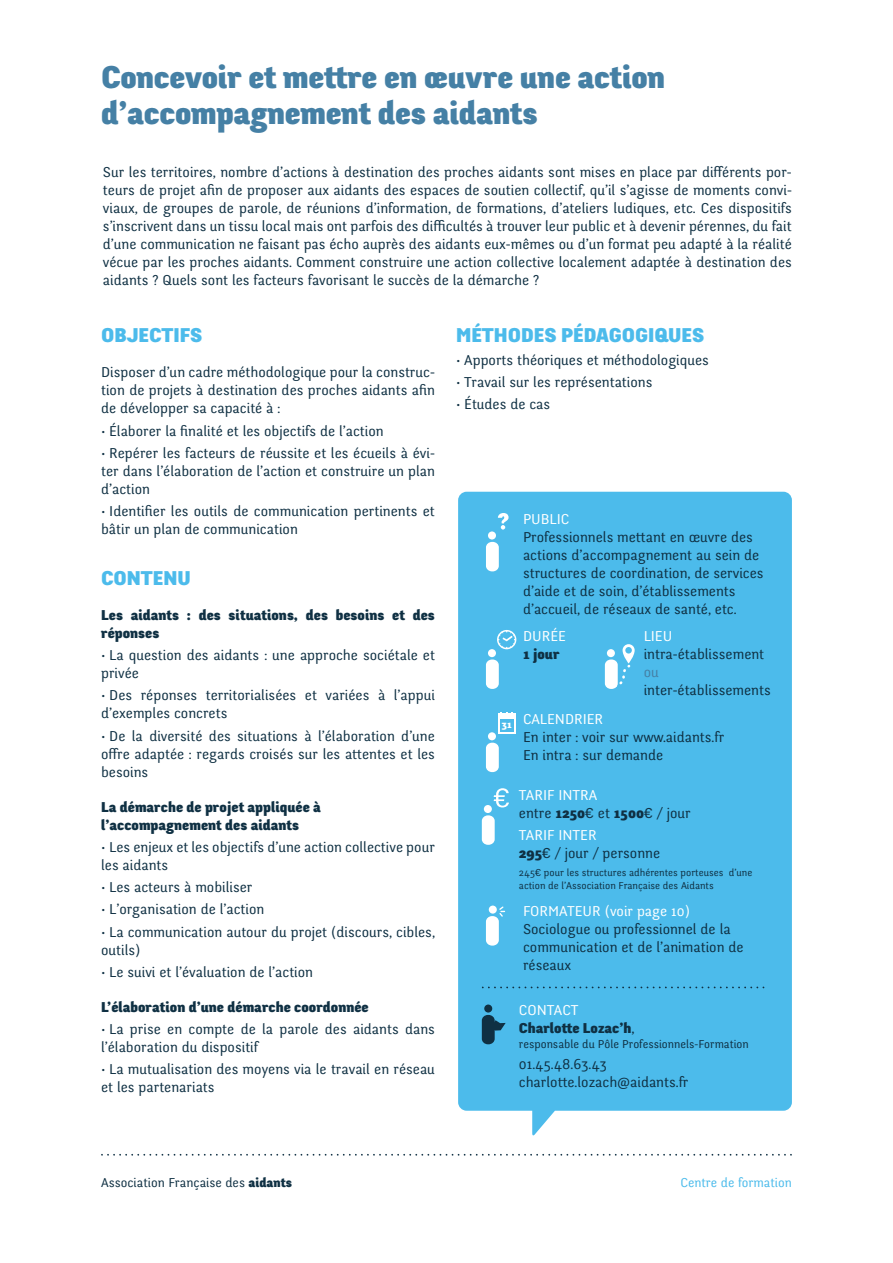
<style>
.page{position:relative;width:893px;height:1263px;background:#fff}
.page>*{position:absolute;margin:0;border:0;box-sizing:border-box;transform-origin:0 0}
.t1{font:33px/36px "Fengardo Black Beta";letter-spacing:-.01em;color:#4580a5}
.t2{font:21px "Fengardo Black Beta";color:#4cbbeb}
.t3{font:15px/18px "Fengardo";color:#0f3043}
.t4{font:15px/18px "Fengardo Black Beta";color:#0f3043}
.t5{font:15px "Fengardo";color:#fff}
.t6{font:15px "Fengardo";color:#4580a5}
.t7{font:13.5px "Fengardo";color:#0f3043}
.t8{font:13.5px "Fengardo";color:#4cbbeb}
.t9{font:12px "Fengardo";color:#0f3043}
.t10{font:10.5px/13.5px "Fengardo";color:#0f3043}
.t11{font:10.5px "Fengardo Black Beta";color:#fff}
.s1{color:#fff}
.s2{font-family:"Fengardo Black Beta"}
.s3{font-family:"Fengardo"}
</style>
<div class="page">
<div style="left:458px;top:492px;width:334px;height:644px;background:#4cbbeb"></div>
<svg style="left:102px;top:1154px;width:690px;height:2px"></svg>
<svg style="left:483px;top:986px;width:281px;height:2px"></svg>
<div style="left:489px;top:905px;width:8px;height:9px;background:#fff;border-radius:50%"></div>
<svg style="left:499px;top:906px;width:6px;height:11px"></svg>
<div style="left:486px;top:916px;width:13px;height:29px;background:#fff;border-radius:6px"></div>
<div style="left:486px;top:542px;width:13px;height:29px;background:#fff;border-radius:6px"></div>
<div style="left:488px;top:531px;width:8px;height:8px;background:#fff;border-radius:50%"></div>
<svg style="left:498px;top:513px;width:10px;height:17px"></svg>
<div style="left:486px;top:659px;width:13px;height:30px;background:#fff;border-radius:6px"></div>
<div style="left:488px;top:649px;width:8px;height:8px;background:#fff;border-radius:50%"></div>
<svg style="left:497px;top:630px;width:19px;height:19px"></svg>
<div style="left:605px;top:659px;width:13px;height:30px;background:#fff;border-radius:6px"></div>
<div style="left:607px;top:649px;width:8px;height:8px;background:#fff;border-radius:50%"></div>
<svg style="left:612px;top:644px;width:23px;height:45px"></svg>
<div style="left:482px;top:1015px;width:13px;height:29px;background:#0f3043;border-radius:6px"></div>
<div style="left:484px;top:1004px;width:8px;height:8px;background:#0f3043;border-radius:50%"></div>
<svg style="left:494px;top:1020px;width:12px;height:10px"></svg>
<div style="left:486px;top:743px;width:13px;height:29px;background:#fff;border-radius:6px"></div>
<div style="left:488px;top:732px;width:8px;height:8px;background:#fff;border-radius:50%"></div>
<div style="left:498px;top:714px;width:18px;height:20px;background:linear-gradient(to bottom,#fff,#fff)"></div>
<div style="left:500px;top:719px;width:13px;height:12px;background:#4cbbeb"></div>
<svg style="left:500px;top:712px;width:13px;height:3px"></svg>
<div style="left:482px;top:815px;width:13px;height:30px;background:#fff;border-radius:6px"></div>
<div style="left:484px;top:805px;width:8px;height:8px;background:#fff;border-radius:50%"></div>
<svg style="left:494px;top:788px;width:15px;height:19px"></svg>
<h1 class="t1" style="left:101px;top:59px;width:566px">Concevoir et mettre en œuvre une action d’accompagnement des aidants</h1>
<p class="t3" style="left:103px;top:163px;width:690px;text-align:justify">Sur les territoires, nombre d’actions à destination des proches aidants sont mises en place par différents por&shy;teurs de projet afin de proposer aux aidants des espaces de soutien collectif, qu’il s’agisse de moments convi&shy;viaux, de groupes de parole, de réunions d’information, de formations, d’ateliers ludiques, etc. Ces dispositifs s’inscrivent dans un tissu local mais ont parfois des difficultés à trouver leur public et à devenir pérennes, du fait d’une communication ne faisant pas écho auprès des aidants eux-mêmes ou d’un format peu adapté à la réalité vécue par les proches aidants. Comment construire une action collective localement adaptée à destination des aidants ? Quels sont les facteurs favorisant le succès de la démarche ?</p>
<h2 class="t2" style="left:101px;top:323px;width:103px">OBJECTIFS</h2>
<p class="t3" style="left:101px;top:364px;width:335px;text-align:justify">Disposer d’un cadre méthodologique pour la construc&shy;tion de projets à destination des proches aidants afin de développer sa capacité à :</p>
<p class="t3" style="left:101px;top:422px;width:284px">• Élaborer la finalité et les objectifs de l’action</p>
<p class="t3" style="left:101px;top:444px;width:335px;text-align:justify">• Repérer les facteurs de réussite et les écueils à évi&shy;ter dans l’élaboration de l’action et construire un plan d’action</p>
<p class="t3" style="left:101px;top:503px;width:335px">• Identifier les outils de communication pertinents et bâtir un plan de communication</p>
<h2 class="t2" style="left:101px;top:566px;width:91px">CONTENU</h2>
<p class="t4" style="left:101px;top:606px;width:335px">Les aidants : des situations, des besoins et des réponses</p>
<p class="t3" style="left:101px;top:647px;width:335px">• La question des aidants : une approche sociétale et privée</p>
<p class="t3" style="left:101px;top:687px;width:335px">• Des réponses territorialisées et variées à l’appui d’exemples concrets</p>
<p class="t3" style="left:101px;top:727px;width:335px;text-align:justify">• De la diversité des situations à l’élaboration d’une offre adaptée : regards croisés sur les attentes et les besoins</p>
<p class="t4" style="left:101px;top:798px;width:221px">La démarche de projet appliquée à l’accompagnement des aidants</p>
<p class="t3" style="left:101px;top:838px;width:335px">• Les enjeux et les objectifs d’une action collective pour les aidants</p>
<p class="t3" style="left:101px;top:879px;width:153px">• Les acteurs à mobiliser</p>
<p class="t3" style="left:101px;top:901px;width:165px">• L’organisation de l’action</p>
<p class="t3" style="left:101px;top:923px;width:335px">• La communication autour du projet (discours, cibles, outils)</p>
<p class="t3" style="left:101px;top:963px;width:214px">• Le suivi et l’évaluation de l’action</p>
<p class="t4" style="left:101px;top:998px;width:269px">L’élaboration d’une démarche coordonnée</p>
<p class="t3" style="left:101px;top:1021px;width:335px">• La prise en compte de la parole des aidants dans l’élaboration du dispositif</p>
<p class="t3" style="left:101px;top:1061px;width:335px">• La mutualisation des moyens via le travail en réseau et les partenariats</p>
<h2 class="t2" style="left:456px;top:323px;width:250px">MÉTHODES PÉDAGOGIQUES</h2>
<p class="t3" style="left:456px;top:351px;width:254px">• Apports théoriques et méthodologiques</p>
<p class="t3" style="left:456px;top:373px;width:198px">• Travail sur les représentations</p>
<p class="t3" style="left:456px;top:396px;width:96px">• Études de cas</p>
<p class="t11" style="left:502px;top:718px;width:11px">31</p>
<p class="t5" style="left:523px;top:510px;width:48px">PUBLIC</p>
<p class="t3" style="left:523px;top:528px;width:242px">Professionnels mettant en œuvre des actions d’accompagnement au sein de structures de coordination, de services d’aide et de soin, d’établissements d’accueil, de réseaux de santé, etc.</p>
<p class="t5" style="left:523px;top:627px;width:44px">DURÉE</p>
<p class="t4" style="left:523px;top:645px;width:38px">1 jour</p>
<p class="t5" style="left:644px;top:627px;width:30px">LIEU</p>
<p class="t3" style="left:644px;top:645px;width:122px">intra-établissement</p>
<p class="t6" style="left:644px;top:663px;width:17px">ou</p>
<p class="t3" style="left:644px;top:681px;width:129px">inter-établissements</p>
<p class="t5" style="left:523px;top:710px;width:82px">CALENDRIER</p>
<p class="t3" style="left:523px;top:728px;width:203px">En inter : voir sur www.aidants.fr<br>En intra : sur demande</p>
<p class="t3" style="left:519px;top:786px;width:173px"><span class="s1">TARIF INTRA<br></span>entre <span class="s2">1250</span>€ et <span class="s2">1500</span>€ / jour</p>
<p class="t3" style="left:519px;top:827px;width:143px"><span class="s1">TARIF INTER<br></span><span class="s2">295</span>€ / jour / personne</p>
<p class="t10" style="left:519px;top:866px;width:235px">245€ pour les structures adhérentes porteuses d’une action de l’Association Française des Aidants</p>
<p class="t5" style="left:523px;top:903px;width:168px">FORMATEUR (voir page 10)</p>
<p class="t3" style="left:523px;top:921px;width:222px">Sociologue ou professionnel de la communication et de l’animation de réseaux</p>
<p class="t5" style="left:519px;top:1002px;width:61px">CONTACT</p>
<p class="t4" style="left:519px;top:1019px;width:117px">Charlotte Lozac’h<span class="s3">,</span></p>
<p class="t9" style="left:519px;top:1037px;width:231px">responsable du Pôle Professionnels-Formation</p>
<p class="t3" style="left:519px;top:1056px;width:171px">01.45.48.63.43 charlotte.lozach@aidants.fr</p>
<p class="t7" style="left:101px;top:1174px;width:193px">Association Française des <span class="s2">aidants</span></p>
<p class="t8" style="left:680px;top:1174px;width:113px">Centre de formation</p>
</div>
